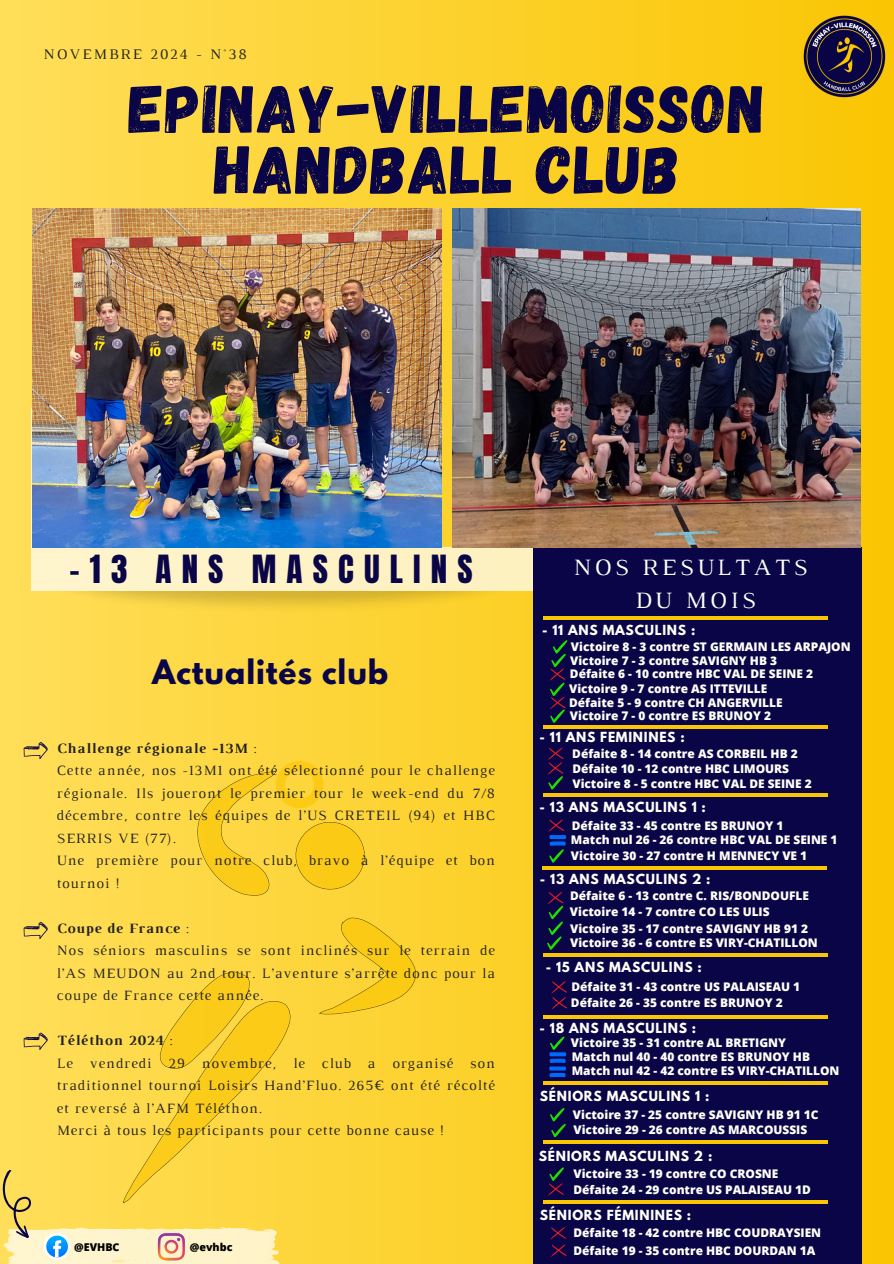
<style>
.page{position:relative;width:894px;height:1264px;background:#fff}
.page>*{position:absolute;margin:0;border:0;box-sizing:border-box;transform-origin:0 0}
.t1{font:67.8px/60.8px "Gagalin";letter-spacing:.02em;color:#0a0546;text-align:center}
.t2{font:33px "Anton";letter-spacing:.31em;color:#0a0546}
.t3{font:700 29.85px "League Spartan";letter-spacing:.03em;color:#0a0546}
.t4{font:23.85px/32.7px "Luthier";letter-spacing:.14em;color:#fffff9;text-align:center}
.t5{font:14.85px "Luthier";letter-spacing:.14em;color:#222}
.t6{font:14.55px/22.5px "Luthier";letter-spacing:.07em;color:#222}
.t7{font:700 12.3px "League Spartan";letter-spacing:.06em;color:#fffff9}
.t8{font:800 11.85px "Open Sans";color:#fffff9}
.t9{font:800 10.8px "Open Sans";color:#000}
.s1{font-weight:700}
</style>
<div class="page">
<div style="left:0;top:0;width:893px;height:1263px;background:linear-gradient(to right,#ffde58,#f8c405)"></div>
<img style="left:21px;top:543px;width:523px;height:95px">
<img style="left:21px;top:360px;width:11px;height:96px">
<svg style="left:32px;top:408px;width:501px;height:182px;background:#f8edbc"></svg>
<div style="left:533px;top:548px;width:328px;height:715px;background:#0a0546"></div>
<img style="left:801px;top:14px;width:85px;height:85px">
<svg style="left:320px;top:917px;width:96px;height:98px;background:#f9cd28"></svg>
<svg style="left:194px;top:761px;width:170px;height:135px;background:#fad02f"></svg>
<hr style="left:542px;top:1200px;width:285px;height:3px;background:#fac502">
<svg style="left:543px;top:1081px;width:284px;height:3px"></svg>
<svg style="left:543px;top:1015px;width:284px;height:3px"></svg>
<hr style="left:542px;top:866px;width:284px;height:3px;background:#fac502">
<hr style="left:542px;top:793px;width:285px;height:3px;background:#fac502">
<hr style="left:542px;top:725px;width:285px;height:3px;background:#fac502">
<svg style="left:0;top:971px;width:291px;height:292px;background:#fad852"></svg>
<hr style="left:542px;top:1140px;width:285px;height:3px;background:#fac502">
<svg style="left:548px;top:1167px;width:16px;height:28px"></svg>
<svg style="left:23px;top:742px;width:25px;height:16px"></svg>
<svg style="left:23px;top:921px;width:25px;height:17px"></svg>
<svg style="left:550px;top:1108px;width:15px;height:29px"></svg>
<hr style="left:542px;top:953px;width:285px;height:3px;background:#fac502">
<hr style="left:542px;top:616px;width:285px;height:4px;background:#fac502">
<svg style="left:549px;top:1036px;width:17px;height:41px"></svg>
<svg style="left:547px;top:747px;width:16px;height:42px"></svg>
<img style="left:452px;top:209px;width:408px;height:338px">
<img style="left:32px;top:209px;width:409px;height:338px">
<svg style="left:550px;top:1227px;width:16px;height:29px"></svg>
<svg style="left:551px;top:981px;width:16px;height:28px"></svg>
<svg style="left:547px;top:892px;width:16px;height:57px"></svg>
<svg style="left:548px;top:819px;width:18px;height:43px"></svg>
<svg style="left:549px;top:640px;width:18px;height:82px"></svg>
<p class="t5" style="left:44px;top:49px;width:204px">NOVEMBRE 2024 - N°38</p>
<p class="t1" style="left:129px;top:75px;width:637px">EPINAY-VILLEMOISSON<br>HANDBALL CLUB</p>
<p class="t2" style="left:69px;top:545px;width:405px">-13 ANS MASCULINS</p>
<p class="t3" style="left:152px;top:657px;width:237px">Actualités club</p>
<p class="t6" style="left:57px;top:737px;width:439px"><span class="s1">Challenge régionale -13M</span> :<br>Cette année, nos -13M1 ont été sélectionné pour le challenge régionale. Ils joueront le premier tour le week-end du 7/8 décembre, contre les équipes de l’US CRETEIL (94) et HBC SERRIS VE (77).<br>Une première pour notre club, bravo à l’équipe et bon tournoi !</p>
<h2 class="t6" style="left:57px;top:917px;width:439px"><span class="s1">Coupe de France</span> :<br>Nos séniors masculins se sont inclinés sur le terrain de l’AS MEUDON au 2nd tour. L’aventure s’arrête donc pour la coupe de France cette année.</h2>
<p class="t6" style="left:57px;top:1030px;width:439px"><span class="s1">Téléthon 2024</span> :<br>Le vendredi 29 novembre, le club a organisé son traditionnel tournoi Loisirs Hand’Fluo. 265€ ont été récolté et reversé à l’AFM Téléthon.<br>Merci à tous les participants pour cette bonne cause !</p>
<p class="t9" style="left:74px;top:1238px;width:47px">@EVHBC</p>
<p class="t9" style="left:190px;top:1239px;width:44px">@evhbc</p>
<p class="t4" style="left:573px;top:552px;width:236px">NOS RESULTATS<br>DU MOIS</p>
<p class="t7" style="left:542px;top:624px;width:155px">- 11 ANS MASCULINS :</p>
<p class="t8" style="left:570px;top:638px;width:281px">Victoire 8 - 3 contre ST GERMAIN LES ARPAJON</p>
<p class="t8" style="left:570px;top:652px;width:208px">Victoire 7 - 3 contre SAVIGNY HB 3</p>
<p class="t8" style="left:569px;top:665px;width:244px">Défaite 6 - 10 contre HBC VAL DE SEINE 2</p>
<p class="t8" style="left:569px;top:680px;width:200px">Victoire 9 - 7 contre AS ITTEVILLE</p>
<p class="t8" style="left:569px;top:694px;width:215px">Défaite 5 - 9 contre CH ANGERVILLE</p>
<p class="t8" style="left:569px;top:707px;width:202px">Victoire 7 - 0 contre ES BRUNOY 2</p>
<p class="t7" style="left:539px;top:730px;width:147px">- 11 ANS FEMININES :</p>
<p class="t8" style="left:572px;top:760px;width:218px">Défaite 10 - 12 contre HBC LIMOURS</p>
<p class="t8" style="left:572px;top:775px;width:241px">Victoire 8 - 5 contre HBC VAL DE SEINE 2</p>
<p class="t8" style="left:572px;top:745px;width:227px">Défaite 8 - 14 contre AS CORBEIL HB 2</p>
<p class="t7" style="left:539px;top:800px;width:168px">- 13 ANS MASCULINS 1 :</p>
<p class="t8" style="left:570px;top:831px;width:268px">Match nul 26 - 26 contre HBC VAL DE SEINE 1</p>
<p class="t8" style="left:571px;top:816px;width:213px">Défaite 33 - 45 contre ES BRUNOY 1</p>
<p class="t8" style="left:570px;top:847px;width:238px">Victoire 30 - 27 contre H MENNECY VE 1</p>
<p class="t7" style="left:539px;top:872px;width:172px">- 13 ANS MASCULINS 2 :</p>
<p class="t8" style="left:570px;top:887px;width:240px">Défaite 6 - 13 contre C. RIS/BONDOUFLE</p>
<p class="t8" style="left:570px;top:934px;width:249px">Victoire 36 - 6 contre ES VIRY-CHATILLON</p>
<p class="t8" style="left:569px;top:903px;width:201px">Victoire 14 - 7 contre CO LES ULIS</p>
<p class="t8" style="left:570px;top:919px;width:239px">Victoire 35 - 17 contre SAVIGNY HB 91 2</p>
<h5 class="t7" style="left:545px;top:960px;width:158px">- 15 ANS MASCULINS :</h5>
<p class="t8" style="left:571px;top:978px;width:230px">Défaite 31 - 43 contre US PALAISEAU 1</p>
<p class="t8" style="left:570px;top:993px;width:213px">Défaite 26 - 35 contre ES BRUNOY 2</p>
<h1 class="t7" style="left:539px;top:1021px;width:158px">- 18 ANS MASCULINS :</h1>
<p class="t8" style="left:570px;top:1034px;width:216px">Victoire 35 - 31 contre AL BRETIGNY</p>
<p class="t8" style="left:571px;top:1048px;width:240px">Match nul 40 - 40 contre ES BRUNOY HB</p>
<p class="t8" style="left:571px;top:1062px;width:269px">Match nul 42 - 42 contre ES VIRY-CHATILLON</p>
<p class="t7" style="left:539px;top:1089px;width:171px">SÉNIORS MASCULINS 1 :</p>
<p class="t8" style="left:573px;top:1121px;width:235px">Victoire 29 - 26 contre AS MARCOUSSIS</p>
<p class="t8" style="left:572px;top:1105px;width:247px">Victoire 37 - 25 contre SAVIGNY HB 91 1C</p>
<p class="t7" style="left:538px;top:1149px;width:175px">SÉNIORS MASCULINS 2 :</p>
<p class="t8" style="left:573px;top:1165px;width:206px">Victoire 33 - 19 contre CO CROSNE</p>
<p class="t8" style="left:573px;top:1181px;width:239px">Défaite 24 - 29 contre US PALAISEAU 1D</p>
<p class="t7" style="left:539px;top:1208px;width:153px">SÉNIORS FÉMININES :</p>
<p class="t8" style="left:573px;top:1241px;width:243px">Défaite 19 - 35 contre HBC DOURDAN 1A</p>
<p class="t8" style="left:573px;top:1224px;width:249px">Défaite 18 - 42 contre HBC COUDRAYSIEN</p>
</div>
